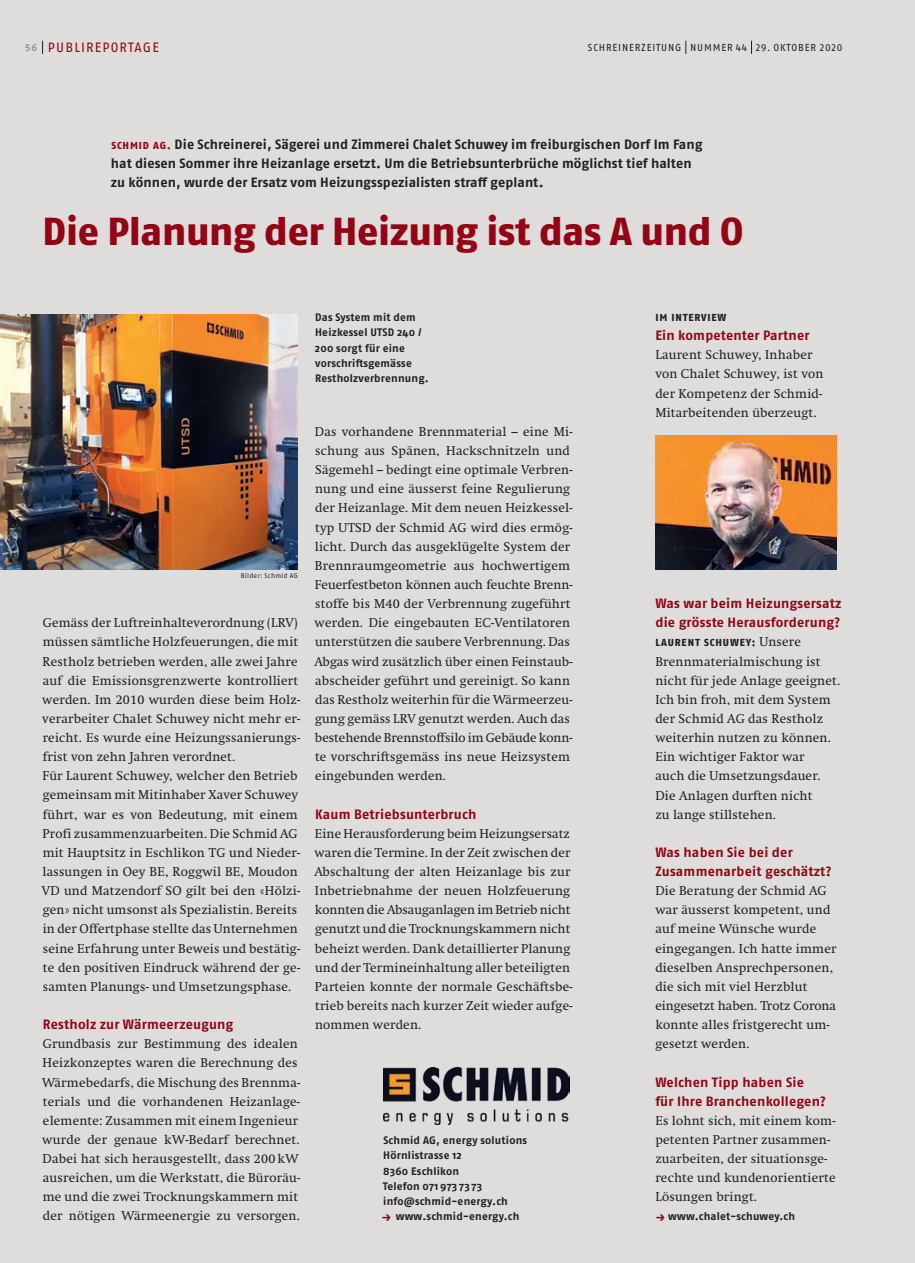
<style>
.page{position:relative;width:915px;height:1263px;background:#fff}
.page>*{position:absolute;margin:0;border:0;box-sizing:border-box;transform-origin:0 0}
.t1{font:800 39px "Fago OT";letter-spacing:-.01em;color:#940415}
.t2{font:700 13.5px/19.2px "Fago OT";letter-spacing:.01em;color:#231f20}
.t3{font:700 13.5px/19.2px "Fago OT";letter-spacing:.02em;color:#940415}
.t4{font:13.5px "Fago OT";letter-spacing:.085em;color:#940415}
.t5{font:12.75px/19.2px "Swift";letter-spacing:.02em;color:#231f20}
.t6{font:700 10.8px/15.3px "Fago OT";letter-spacing:.02em;color:#231f20}
.t7{font:10.2px "Fago OT";letter-spacing:.085em;color:#231f20}
.t8{font:800 10.2px "Fago OT";letter-spacing:.085em;color:#231f20}
.t9{font:6.75px "Fago OT";letter-spacing:.045em;color:#231f20}
.s1{font-weight:700;font-size:10.2px;color:#939598}
.s2{font-weight:800;font-size:10.2px;color:#940415}
.s3{font-size:12px;color:#940415}
.s4{font-family:"Swift";font-weight:400;font-size:12.75px}
</style>
<div class="page">
<div style="left:0;top:0;width:914px;height:1263px;background:#dedddc"></div>
<svg style="left:42px;top:41px;width:1px;height:13px"></svg>
<svg style="left:685px;top:41px;width:1px;height:13px"></svg>
<svg style="left:751px;top:41px;width:1px;height:13px"></svg>
<img style="left:0;top:315px;width:298px;height:255px">
<img style="left:383px;top:1068px;width:186px;height:57px">
<img style="left:655px;top:436px;width:181px;height:134px">
<p class="t4" style="left:25px;top:39px;width:135px"><span class="s1">56</span> PUBLIREPORTAGE</p>
<p class="t7" style="left:587px;top:41px;width:65px">SCHREI NERZEITU</p>
<p class="t7" style="left:668px;top:41px;width:176px">NG NU MMER 44 29. OKTOBER 2020</p>
<p class="t2" style="left:111px;top:134px;width:593px"><span class="s2">SCHMID AG.</span> Die Schreinerei, Sägerei und Zimmerei Chalet Schuwey im freiburgischen Dorf Im Fang hat diesen Sommer ihre Heizanlage ersetzt. Um die Betriebsunterbrüche möglichst tief halten zu können, wurde der Ersatz vom Heizungsspezialisten straff geplant.</p>
<h1 class="t1" style="left:43px;top:207px;width:702px">Die Planung der Heizung ist das A und O</h1>
<p class="t6" style="left:315px;top:310px;width:115px">Das System mit dem<br>Heizkessel UTSD 240 /<br>200 sorgt für eine vorschriftsgemässe<br>Restholzverbrennung.</p>
<p class="t9" style="left:241px;top:572px;width:54px">BILDER: SCHMID AG</p>
<p class="t5" style="left:42px;top:613px;width:260px">Gemäss der Luftreinhalteverordnung (LRV) müssen sämtliche Holzfeuerungen, die mit Restholz betrieben werden, alle zwei Jahre auf die Emissionsgrenzwerte kontrolliert werden. Im 2010 wurden diese beim Holz&shy;verarbeiter Chalet Schuwey nicht mehr er&shy;reicht. Es wurde eine Heizungssanierungs&shy;frist von zehn Jahren verordnet.<br>Für Laurent Schuwey, welcher den Betrieb gemeinsam mit Mitinhaber Xaver Schuwey führt, war es von Bedeutung, mit einem Profi zusammenzuarbeiten. Die Schmid AG mit Hauptsitz in Eschlikon TG und Nieder&shy;lassungen in Oey BE, Roggwil BE, Moudon VD und Matzendorf SO gilt bei den «Hölzi&shy;gen» nicht umsonst als Spezialistin. Bereits in der Offertphase stellte das Unternehmen seine Erfahrung unter Beweis und bestätig&shy;te den positiven Eindruck während der ge&shy;samten Planungs- und Umsetzungsphase.</p>
<p class="t3" style="left:43px;top:1015px;width:192px">Restholz zur Wärmeerzeugung</p>
<p class="t5" style="left:42px;top:1034px;width:259px">Grundbasis zur Bestimmung des idealen Heizkonzeptes waren die Berechnung des Wärmebedarfs, die Mischung des Brennma&shy;terials und die vorhandenen Heizanlage&shy;elemente: Zusammen mit einem Ingenieur wurde der genaue kW-Bedarf berechnet.<br>Dabei hat sich herausgestellt, dass 200 kW ausreichen, um die Werkstatt, die Büroräu&shy;me und die zwei Trocknungskammern mit der nötigen Wärmeenergie zu versorgen.</p>
<p class="t5" style="left:314px;top:422px;width:260px">Das vorhandene Brennmaterial – eine Mi&shy;schung aus Spänen, Hackschnitzeln und Sägemehl – bedingt eine optimale Verbren&shy;nung und eine äusserst feine Regulierung der Heizanlage. Mit dem neuen Heizkessel&shy;typ UTSD der Schmid AG wird dies ermög&shy;licht. Durch das ausgeklügelte System der Brennraumgeometrie aus hochwertigem Feuerfestbeton können auch feuchte Brenn&shy;stoffe bis M40 der Verbrennung zugeführt werden. Die eingebauten EC-Ventilatoren unterstützen die saubere Verbrennung. Das Abgas wird zusätzlich über einen Feinstaub&shy;abscheider geführt und gereinigt. So kann das Restholz weiterhin für die Wärmeerzeu&shy;gung gemäss LRV genutzt werden. Auch das bestehende Brennstoffsilo im Gebäude konn&shy;te vorschriftsgemäss ins neue Heizsystem eingebunden werden.</p>
<p class="t3" style="left:315px;top:804px;width:163px">Kaum Betriebsunterbruch</p>
<p class="t5" style="left:314px;top:824px;width:260px">Eine Herausforderung beim Heizungsersatz waren die Termine. In der Zeit zwischen der Abschaltung der alten Heizanlage bis zur Inbetriebnahme der neuen Holzfeuerung konnten die Absauganlagen im Betrieb nicht genutzt und die Trocknungskammern nicht beheizt werden. Dank detaillierter Planung und der Termineinhaltung aller beteiligten Parteien konnte der normale Geschäftsbe&shy;trieb bereits nach kurzer Zeit wieder aufge&shy;nommen werden.</p>
<p class="t6" style="left:382px;top:1132px;width:146px">Schmid AG, energy solutions<br>Hörnlistrasse 12<br>8360 Eschlikon<br>Telefon 071 973 73 73 info@schmid-energy.ch</p>
<p class="t6" style="left:381px;top:1209px;width:139px"><span class="s3">→</span> www.schmid-energy.ch</p>
<p class="t8" style="left:655px;top:311px;width:72px">IM INTERVIEW</p>
<p class="t3" style="left:655px;top:326px;width:156px">Ein kompetenter Partner</p>
<p class="t5" style="left:655px;top:345px;width:170px">Laurent Schuwey, Inhaber von Chalet Schuwey, ist von der Kompetenz der Schmid-<br>Mitarbeitenden überzeugt.</p>
<p class="t3" style="left:655px;top:594px;width:187px">Was war beim Heizungsersatz die grösste Herausforderung?</p>
<p class="t8" style="left:655px;top:637px;width:147px">LAURENT SCHUWEY: <span class="s4">Unsere</span></p>
<p class="t5" style="left:655px;top:652px;width:186px">Brennmaterialmischung ist nicht für jede Anlage geeignet.<br>Ich bin froh, mit dem System der Schmid AG das Restholz weiterhin nutzen zu können.<br>Ein wichtiger Faktor war<br>auch die Umsetzungsdauer.<br>Die Anlagen durften nicht<br>zu lange stillstehen.</p>
<p class="t3" style="left:655px;top:842px;width:177px">Was haben Sie bei der<br>Zusammenarbeit geschätzt?</p>
<p class="t5" style="left:655px;top:881px;width:182px">Die Beratung der Schmid AG war äusserst kompetent, und auf meine Wünsche wurde eingegangen. Ich hatte immer dieselben Ansprechpersonen, die sich mit viel Herzblut eingesetzt haben. Trotz Corona konnte alles fristgerecht um&shy;gesetzt werden.</p>
<p class="t3" style="left:655px;top:1072px;width:172px">Welchen Tipp haben Sie<br>für Ihre Branchenkollegen?</p>
<p class="t5" style="left:655px;top:1111px;width:182px">Es lohnt sich, mit einem kom&shy;petenten Partner zusammen&shy;zuarbeiten, der situationsge&shy;rechte und kundenorientierte<br>Lösungen bringt.</p>
<p class="t6" style="left:655px;top:1209px;width:141px"><span class="s3">→</span> www.chalet-schuwey.ch</p>
</div>
